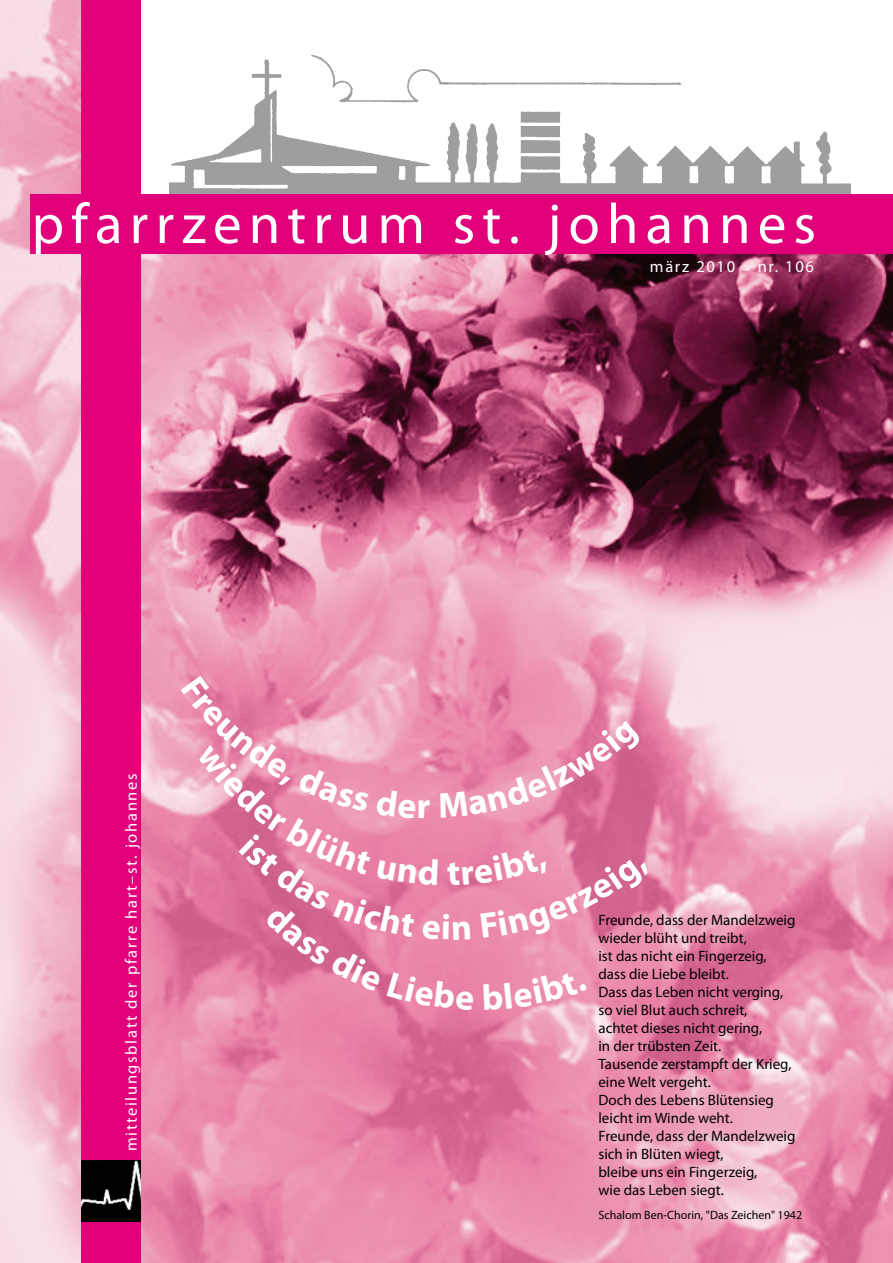
<style>
.page{position:relative;width:893px;height:1263px;background:#fff}
.page>*{position:absolute;margin:0;border:0;box-sizing:border-box;transform-origin:0 0}
.t1{font:57px "Myriad Pro";letter-spacing:.125em;color:#fff}
.t2{font:16.5px "Myriad Pro";letter-spacing:.1em;color:#fff}
.t3{font:15px/18px "Myriad Pro";color:#000}
.t4{font:12px "Myriad Pro";color:#000}
</style>
<div class="page">
<img style="left:0;top:0;width:893px;height:1263px">
<div style="left:111px;top:0;width:782px;height:195px;background:#fff"></div>
<img style="left:170px;top:54px;width:680px;height:141px">
<div style="left:31px;top:195px;width:862px;height:59px;background:#e2007a"></div>
<div style="left:81px;top:0;width:60px;height:1263px;background:#e2007a"></div>
<img style="left:81px;top:1161px;width:60px;height:60px">
<svg style="left:181px;top:676px;width:470px;height:334px;background:#e585a7"></svg>
<h1 class="t1" style="left:32px;top:189px;width:786px">pfarrzentrum st. johannes</h1>
<p class="t2" style="left:121px;top:1151px;width:379px;rotate:-90deg">mitteilungsblatt der pfarre hart–st. johannes</p>
<p class="t2" style="left:650px;top:257px;width:165px">märz 2010 – nr. 106</p>
<p class="t3" style="left:598px;top:911px;width:198px">Freunde, dass der Mandelzweig wieder blüht und treibt,<br>ist das nicht ein Fingerzeig, dass die Liebe bleibt.<br>Dass das Leben nicht verging, so viel Blut auch schreit,<br>achtet dieses nicht gering,<br>in der trübsten Zeit.<br>Tausende zerstampft der Krieg, eine Welt vergeht.<br>Doch des Lebens Blütensieg leicht im Winde weht.<br>Freunde, dass der Mandelzweig sich in Blüten wiegt,<br>bleibe uns ein Fingerzeig,<br>wie das Leben siegt.</p>
<p class="t4" style="left:598px;top:1207px;width:205px">Schalom Ben-Chorin, "Das Zeichen" 1942</p>
</div>
